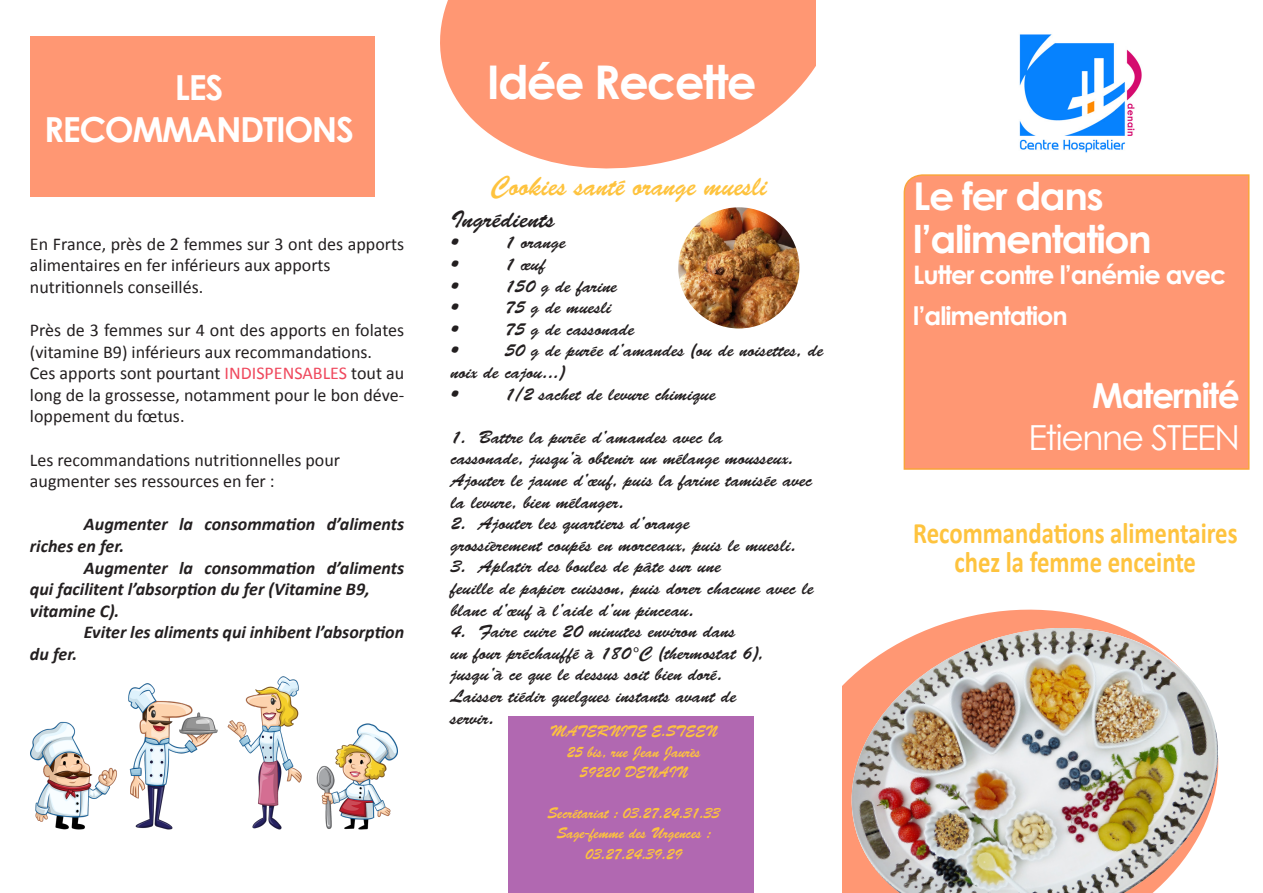
<style>
.page{position:relative;width:1263px;height:893px;background:#fff}
.page>*{position:absolute;margin:0;border:0;box-sizing:border-box;transform-origin:0 0}
.t1{font:700 46.5px "Century Gothic";letter-spacing:-.04em;color:#fff}
.t2{font:700 38.25px "Century Gothic";letter-spacing:-.04em;color:#fff}
.t3{font:700 34.5px "Century Gothic";letter-spacing:-.04em;color:#fff}
.t4{font:34.5px "Century Gothic";letter-spacing:-.04em;color:#fff}
.t5{font:700 29.7px "Calibri";color:#fec33e;scale:.83 1}
.t6{font:27.9px "Brush Script Std";color:#fec33e;scale:.91 1}
.t7{font:700 25.5px/41.4px "Century Gothic";letter-spacing:-.04em;color:#fff}
.t8{font:24px "Brush Script Std";color:#231f20}
.t9{font:18px/21.6px "Brush Script Std";color:#231f20}
.t10{font:18px/21.6px "Calibri";color:#231f20}
.t11{font:italic 700 18px/21.6px "Calibri";color:#231f20}
.t12{font:15.6px "Brush Script Std";color:#fec33e;scale:.91 1}
.s1{color:#ef485d}
</style>
<div class="page">
<img style="left:1019px;top:34px;width:123px;height:119px">
<svg style="left:440px;top:0;width:376px;height:169px;fill:#ff9773"></svg>
<div style="left:903px;top:174px;width:347px;height:296px;background:#ff9773"></div>
<svg style="left:932px;top:609px;width:190px;height:19px;fill:#ff9773"></svg>
<img style="left:842px;top:628px;width:377px;height:265px">
<div style="left:30px;top:36px;width:344px;height:161px;background:#ff9773"></div>
<img style="left:678px;top:207px;width:121px;height:121px;border-radius:61px">
<div style="left:508px;top:716px;width:246px;height:177px;background:#b168b1"></div>
<img style="left:30px;top:676px;width:368px;height:154px">
<p class="t3" style="left:175px;top:61px;width:50px">LES</p>
<p class="t3" style="left:44px;top:103px;width:311px">RECOMMANDTIONS</p>
<p class="t10" style="left:30px;top:233px;width:376px">En France, près de 2 femmes sur 3 ont des apports alimentaires en fer inférieurs aux apports</p>
<p class="t10" style="left:30px;top:276px;width:175px">nutritionnels conseillés.</p>
<p class="t10" style="left:30px;top:319px;width:376px">Près de 3 femmes sur 4 ont des apports en folates (vitamine B9) inférieurs aux recommandations.</p>
<p class="t10" style="left:30px;top:362px;width:376px;text-align:justify">Ces apports sont pourtant <span class="s1">INDISPENSABLES</span> tout au long de la grossesse, notamment pour le bon déve&shy;loppement du fœtus.</p>
<p class="t10" style="left:30px;top:449px;width:312px">Les recommandations nutritionnelles pour</p>
<p class="t10" style="left:30px;top:470px;width:246px">augmenter ses ressources en fer :</p>
<p class="t11" style="left:30px;top:514px;width:376px;text-indent:54px">Augmenter la consommation d’aliments riches en fer.</p>
<p class="t11" style="left:30px;top:557px;width:376px;text-indent:54px">Augmenter la consommation d’aliments qui facilitent l’absorption du fer (Vitamine B9,</p>
<p class="t11" style="left:30px;top:600px;width:91px">vitamine C).</p>
<p class="t11" style="left:84px;top:622px;width:322px">Eviter les aliments qui inhibent l’absorption</p>
<p class="t11" style="left:30px;top:643px;width:49px">du fer.</p>
<p class="t1" style="left:487px;top:47px;width:271px">Idée Recette</p>
<p class="t6" style="left:492px;top:170px;width:304px">Cookies santé orange muesli</p>
<p class="t8" style="left:451px;top:206px;width:106px">Ingrédients</p>
<p class="t9" style="left:451px;top:232px;width:9px">•</p>
<p class="t9" style="left:505px;top:232px;width:63px">1 orange</p>
<p class="t9" style="left:451px;top:254px;width:9px">•</p>
<p class="t9" style="left:505px;top:254px;width:42px">1 œuf</p>
<p class="t9" style="left:451px;top:275px;width:9px">•</p>
<p class="t9" style="left:505px;top:275px;width:114px">150 g de farine</p>
<p class="t9" style="left:451px;top:297px;width:9px">•</p>
<p class="t9" style="left:505px;top:297px;width:108px">75 g de muesli</p>
<p class="t9" style="left:451px;top:318px;width:9px">•</p>
<p class="t9" style="left:505px;top:318px;width:131px">75 g de cassonade</p>
<p class="t9" style="left:451px;top:340px;width:9px">•</p>
<p class="t9" style="left:451px;top:340px;width:374px;text-indent:54px">50 g de purée d’amandes (ou de noisettes, de noix de cajou...)</p>
<p class="t9" style="left:451px;top:383px;width:9px">•</p>
<p class="t9" style="left:505px;top:383px;width:213px">1/2 sachet de levure chimique</p>
<p class="t9" style="left:451px;top:426px;width:274px">1. Battre la purée d’amandes avec la</p>
<p class="t9" style="left:451px;top:448px;width:363px">cassonade, jusqu’à obtenir un mélange mousseux.<br>Ajouter le jaune d’œuf, puis la farine tamisée avec la levure, bien mélanger.</p>
<p class="t9" style="left:451px;top:513px;width:241px">2. Ajouter les quartiers d’orange</p>
<p class="t9" style="left:451px;top:534px;width:347px">grossièrement coupés en morceaux, puis le muesli.</p>
<p class="t9" style="left:451px;top:556px;width:272px">3. Aplatir des boules de pâte sur une</p>
<p class="t9" style="left:451px;top:578px;width:365px">feuille de papier cuisson, puis dorer chacune avec le blanc d’œuf à l’aide d’un pinceau.</p>
<p class="t9" style="left:451px;top:621px;width:286px">4. Faire cuire 20 minutes environ dans</p>
<p class="t9" style="left:451px;top:642px;width:314px">un four préchauffé à 180°C (thermostat 6),</p>
<p class="t9" style="left:451px;top:664px;width:273px">jusqu’à ce que le dessus soit bien doré.</p>
<p class="t9" style="left:451px;top:686px;width:287px">Laisser tiédir quelques instants avant de</p>
<p class="t9" style="left:451px;top:707px;width:45px">servir.</p>
<p class="t12" style="left:550px;top:722px;width:185px">MATERNITE E.STEEN</p>
<p class="t12" style="left:567px;top:743px;width:148px">25 bis, rue Jean Jaurès</p>
<p class="t12" style="left:580px;top:763px;width:120px">59220 DENAIN</p>
<p class="t12" style="left:547px;top:804px;width:191px">Secrétariat : 03.27.24.31.33</p>
<p class="t12" style="left:557px;top:825px;width:171px">Sage-femme des Urgences :</p>
<p class="t12" style="left:585px;top:845px;width:108px">03.27.24.39.29</p>
<p class="t2" style="left:913px;top:167px;width:192px">Le fer dans</p>
<p class="t2" style="left:913px;top:210px;width:240px">l’alimentation</p>
<p class="t7" style="left:913px;top:253px;width:315px">Lutter contre l’anémie avec l’alimentation</p>
<p class="t3" style="left:1092px;top:369px;width:149px">Maternité</p>
<p class="t4" style="left:1028px;top:413px;width:213px">Etienne STEEN</p>
<p class="t5" style="left:913px;top:514px;width:392px">Recommandations alimentaires</p>
<p class="t5" style="left:955px;top:543px;width:292px">chez la femme enceinte</p>
</div>
